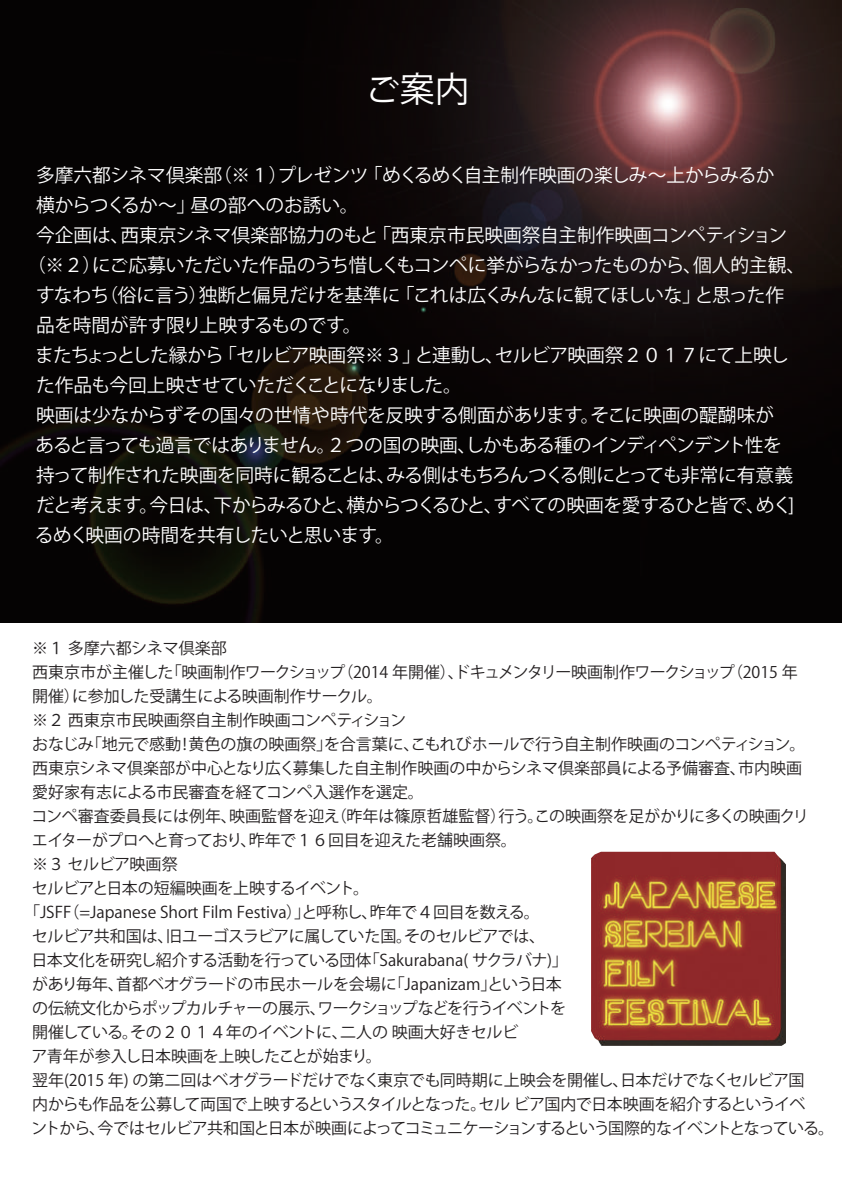
<style>
.page{position:relative;width:842px;height:1191px;background:#fff}
.page>*{position:absolute;margin:0;border:0;box-sizing:border-box;transform-origin:0 0}
.t1{font:34.8px "Koz Go Pr 6 N";color:#fff}
.t2{font:18.8px "Koz Go Pr 6 N";letter-spacing:-.03em;color:#fff}
.t3{font:18.8px "Koz Go Pr 6 N";color:#fff}
.t4{font:18.8px "Koz Go Pr 6 N";letter-spacing:-.05em;color:#fff}
.t5{font:18.8px "Koz Go Pr 6 N";letter-spacing:-.005em;color:#fff}
.t6{font:16px "Koz Go Pr 6 N";letter-spacing:-.02em;color:#231f20}
.t7{font:16px "Koz Go Pr 6 N";color:#231f20}
.t8{font:16px "Koz Go Pr 6 N";letter-spacing:-.055em;color:#231f20}
.t9{font:16px "Koz Go Pr 6 N";letter-spacing:-.05em;color:#231f20}
.t10{font:16px "Koz Go Pr 6 N";letter-spacing:-.06em;color:#231f20}
.t11{font:16px "Koz Go Pr 6 N";letter-spacing:-.04em;color:#231f20}
</style>
<div class="page">
<img style="left:0;top:0;width:842px;height:622px">
<img style="left:591px;top:851px;width:195px;height:194px">
<h1 class="t1" style="left:365px;top:70px;width:106px">ご案内</h1>
<p class="t2" style="left:36px;top:165px;width:740px">多摩六都シネマ倶楽部（※１）プレゼンツ 「めくるめく自主制作映画の楽しみ～上からみるか</p>
<p class="t3" style="left:36px;top:195px;width:324px">横からつくるか～」昼の部へのお誘い。</p>
<p class="t3" style="left:36px;top:225px;width:753px">今企画は、西東京シネマ倶楽部協力のもと 「西東京市民映画祭自主制作映画コンペティション</p>
<p class="t5" style="left:27px;top:255px;width:779px">（※２）にご応募いただいた作品のうち惜しくもコンペに挙がらなかったものから、個人的主観、</p>
<p class="t2" style="left:36px;top:285px;width:750px">すなわち（俗に言う）独断と偏見だけを基準に 「これは広くみんなに観てほしいな」と思った作</p>
<p class="t2" style="left:36px;top:315px;width:327px">品を時間が許す限り上映するものです。</p>
<p class="t2" style="left:35px;top:345px;width:755px">またちょっとした縁から 「セルビア映画祭※３」と連動し、セルビア映画祭２０１７にて上映し</p>
<p class="t2" style="left:36px;top:375px;width:427px">た作品も今回上映させていただくことになりました。</p>
<p class="t3" style="left:36px;top:405px;width:740px">映画は少なからずその国々の世情や時代を反映する側面があります。そこに映画の醍醐味が</p>
<p class="t4" style="left:36px;top:435px;width:748px">あると言っても過言ではありません。２つの国の映画、しかもある種のインディペンデント性を</p>
<p class="t2" style="left:36px;top:465px;width:759px">持って制作された映画を同時に観ることは、みる側はもちろんつくる側にとっても非常に有意義</p>
<p class="t4" style="left:36px;top:495px;width:760px">だと考えます。今日は、下からみるひと、横からつくるひと、すべての映画を愛するひと皆で、めく]</p>
<p class="t2" style="left:35px;top:525px;width:361px">るめく映画の時間を共有したいと思います。</p>
<p class="t7" style="left:32px;top:639px;width:196px">※１ 多摩六都シネマ倶楽部</p>
<p class="t6" style="left:32px;top:663px;width:767px">西東京市が主催した「映画制作ワークショップ（2014 年開催）、ドキュメンタリー映画制作ワークショップ（2015 年</p>
<p class="t7" style="left:32px;top:687px;width:352px">開催）に参加した受講生による映画制作サークル。</p>
<p class="t7" style="left:32px;top:711px;width:376px">※２ 西東京市民映画祭自主制作映画コンペティション</p>
<p class="t7" style="left:32px;top:735px;width:775px">おなじみ「地元で感動！黄色の旗の映画祭」を合言葉に、こもれびホールで行う自主制作映画のコンペティション。</p>
<p class="t7" style="left:32px;top:759px;width:772px">西東京シネマ倶楽部が中心となり広く募集した自主制作映画の中からシネマ倶楽部員による予備審査、市内映画</p>
<p class="t7" style="left:32px;top:783px;width:393px">愛好家有志による市民審査を経てコンペ入選作を選定。</p>
<p class="t7" style="left:31px;top:807px;width:779px">コンペ審査委員長には例年、映画監督を迎え（昨年は篠原哲雄監督）行う。この映画祭を足がかりに多くの映画クリ</p>
<p class="t6" style="left:32px;top:831px;width:486px">エイターがプロへと育っており、昨年で１６回目を迎えた老舗映画祭。</p>
<p class="t6" style="left:32px;top:855px;width:147px">※３ セルビア映画祭</p>
<p class="t6" style="left:32px;top:879px;width:339px">セルビアと日本の短編映画を上映するイベント。</p>
<p class="t7" style="left:24px;top:903px;width:517px">「JSFF（=Japanese Short Film Festiva）」と呼称し、昨年で４回目を数える。</p>
<p class="t6" style="left:32px;top:927px;width:515px">セルビア共和国は、旧ユーゴスラビアに属していた国。そのセルビアでは、</p>
<p class="t6" style="left:31px;top:951px;width:538px">日本文化を研究し紹介する活動を行っている団体「Sakurabana( サクラバナ)」</p>
<p class="t6" style="left:32px;top:975px;width:531px">があり毎年、首都ベオグラードの市民ホールを会場に「Japanizam」という日本</p>
<p class="t10" style="left:32px;top:999px;width:536px">の伝統文化からポップカルチャーの展示、ワークショップなどを行うイベントを</p>
<p class="t6" style="left:32px;top:1023px;width:488px">開催している。その２０１４年のイベントに、二人の 映画大好きセルビ</p>
<p class="t11" style="left:31px;top:1047px;width:352px">ア青年が参入し日本映画を上映したことが始まり。</p>
<p class="t6" style="left:32px;top:1071px;width:774px">翌年(2015 年) の第二回はベオグラードだけでなく東京でも同時期に上映会を開催し、日本だけでなくセルビア国</p>
<p class="t9" style="left:32px;top:1095px;width:775px">内からも作品を公募して両国で上映するというスタイルとなった。セル ビア国内で日本映画を紹介するというイベ</p>
<p class="t8" style="left:31px;top:1119px;width:804px">ントから、今ではセルビア共和国と日本が映画によってコミュニケーションするという国際的なイベントとなっている。</p>
</div>
